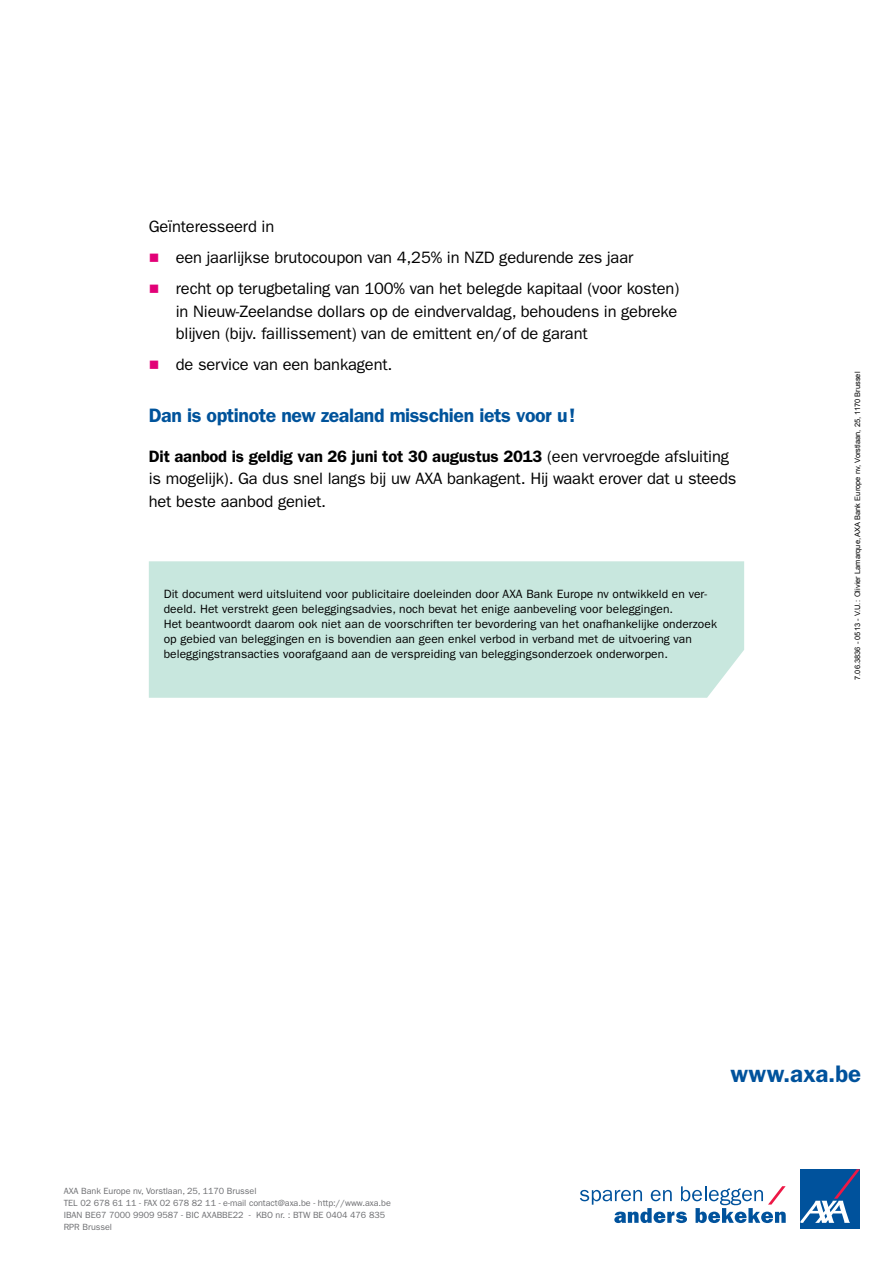
<style>
.page{position:relative;width:893px;height:1263px;background:#fff}
.page>*{position:absolute;margin:0;border:0;box-sizing:border-box;transform-origin:0 0}
.t1{font:600 24px "Franklin Gothic";color:#00529c}
.t2{font:600 19.5px "Franklin Gothic";letter-spacing:-.02em;color:#00539b}
.t3{font:16.5px/22.5px "Franklin Gothic";letter-spacing:-.01em;color:#000}
.t4{font:12px/15px "Franklin Gothic";letter-spacing:.005em;color:#000}
.t5{font:9px/12px "Franklin Gothic";letter-spacing:-.005em;color:#6d6e71}
.t6{font:7.5px "Arial";color:#000}
.s1{color:#e20177}
.s2{font-weight:600}
</style>
<div class="page">
<div style="left:149px;top:561px;width:595px;height:137px;background:#c8e7de"></div>
<div style="left:800px;top:1169px;width:60px;height:60px;background:#00529c"></div>
<svg style="left:800px;top:1169px;width:60px;height:54px"></svg>
<svg style="left:580px;top:1186px;width:206px;height:37px"></svg>
<svg style="left:565px;top:692px;width:179px;height:6px"></svg>
<p class="t3" style="left:149px;top:215px;width:127px">Geïnteresseerd in</p>
<p class="t3" style="left:149px;top:246px;width:486px"><span class="s1">■</span> een jaarlijkse brutocoupon van 4,25% in NZD gedurende zes jaar</p>
<p class="t3" style="left:176px;top:277px;width:505px;text-indent:-27px"><span class="s1">■</span> recht op terugbetaling van 100% van het belegde kapitaal (voor kosten) in Nieuw-Zeelandse dollars op de eindvervaldag, behoudens in gebreke blijven (bijv. faillissement) van de emittent en/of de garant</p>
<p class="t3" style="left:149px;top:353px;width:245px"><span class="s1">■</span> de service van een bankagent.</p>
<p class="t2" style="left:149px;top:404px;width:428px">Dan is optinote new zealand misschien iets voor u!</p>
<p class="t3" style="left:149px;top:445px;width:589px"><span class="s2">Dit aanbod is geldig van 26 juni tot 30 augustus 2013</span> (een vervroegde afsluiting is mogelijk). Ga dus snel langs bij uw AXA bankagent. Hij waakt erover dat u steeds het beste aanbod geniet.</p>
<p class="t4" style="left:164px;top:587px;width:555px">Dit document werd uitsluitend voor publicitaire doeleinden door AXA Bank Europe nv ontwikkeld en ver&shy;deeld. Het verstrekt geen beleggingsadvies, noch bevat het enige aanbeveling voor beleggingen.<br>Het beantwoordt daarom ook niet aan de voorschriften ter bevordering van het onafhankelijke onderzoek op gebied van beleggingen en is bovendien aan geen enkel verbod in verband met de uitvoering van beleggingstransacties voorafgaand aan de verspreiding van beleggingsonderzoek onderworpen.</p>
<p class="t6" style="left:853px;top:680px;width:310px;rotate:-90deg">7.06.3836 - 0513 - V.U.: Olivier Lamarque, AXA Bank Europe nv, Vorstlaan, 25, 1170 Brussel</p>
<p class="t5" style="left:64px;top:1185px;width:329px">AXA Bank Europe nv, Vorstlaan, 25, 1170 Brussel<br>TEL 02 678 61 11 - FAX 02 678 82 11 - e-mail contact@axa.be - http://www.axa.be IBAN BE67 7000 9909 9587 - BIC AXABBE22 - KBO nr. : BTW BE 0404 476 835<br>RPR Brussel</p>
<h1 class="t1" style="left:730px;top:1060px;width:132px">www.axa.be</h1>
</div>
